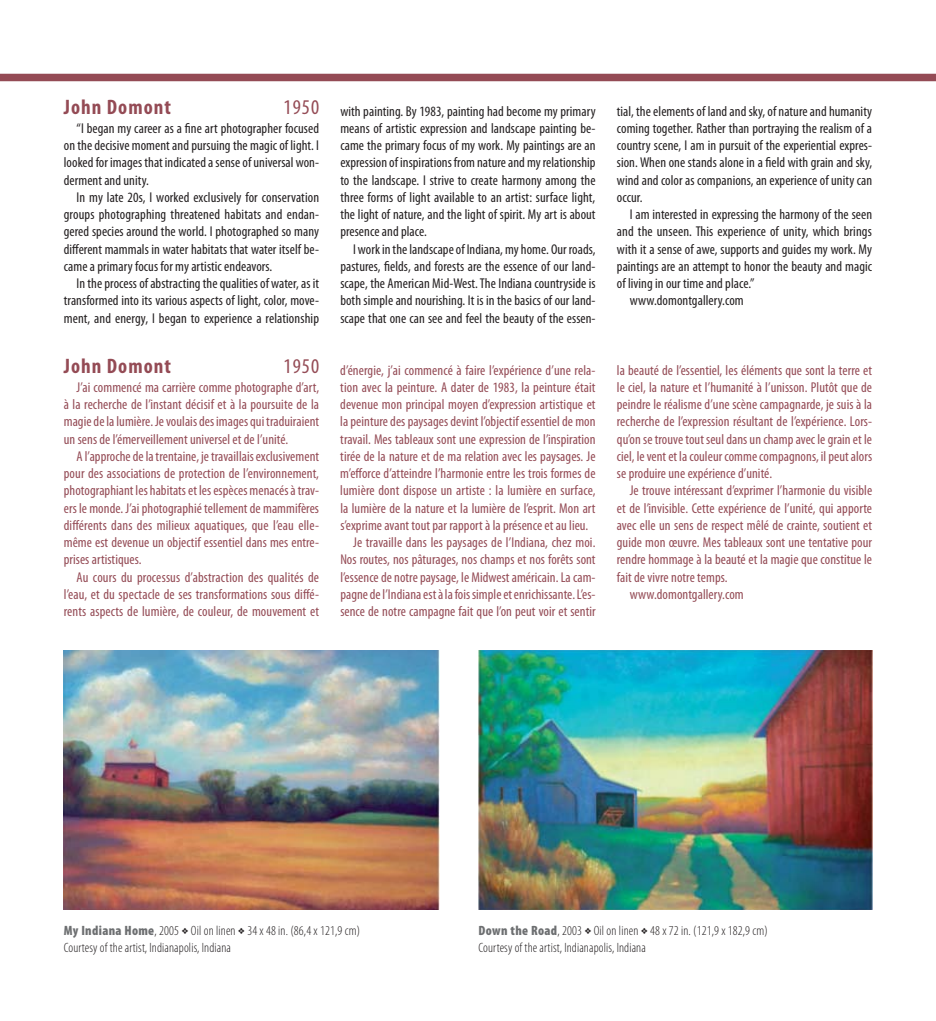
<style>
.page{position:relative;width:936px;height:1021px;background:#fff}
.page>*{position:absolute;margin:0;border:0;box-sizing:border-box;transform-origin:0 0}
.t1{font:700 condensed 21px "Myriad Pro";letter-spacing:.05em;color:#944b55}
.t2{font:condensed 21px "Myriad Pro";letter-spacing:.05em;color:#944b55}
.t3{font:condensed 14.25px/17.2px "Myriad Pro";letter-spacing:.005em;color:#944b55;text-align:justify}
.t4{font:condensed 14.25px/17.2px "Myriad Pro";letter-spacing:.005em;color:#231f20;text-align:justify}
.t5{font:300 condensed 13.5px/16.5px "Myriad Pro";letter-spacing:.01em;color:#231f20}
.s1{font-weight:900;color:#6d6f71}
</style>
<div class="page">
<img style="left:64px;top:650px;width:375px;height:259px">
<img style="left:478px;top:650px;width:394px;height:259px">
<div style="left:0;top:74px;width:935px;height:7px;background:#944b55"></div>
<h1 class="t1" style="left:64px;top:94px;width:109px">John Domont</h1>
<h1 class="t2" style="left:283px;top:94px;width:37px">1950</h1>
<p class="t4" style="left:64px;top:119px;width:257px;text-indent:13px">“I began my career as a fine art photographer focused on the decisive moment and pursuing the magic of light. I looked for images that indicated a sense of universal won&shy;derment and unity.</p>
<p class="t4" style="left:64px;top:188px;width:257px;text-indent:13px">In my late 20s, I worked exclusively for conservation groups photographing threatened habitats and endan&shy;gered species around the world. I photographed so many different mammals in water habitats that water itself be&shy;came a primary focus for my artistic endeavors.</p>
<p class="t4" style="left:64px;top:275px;width:257px;text-indent:13px">In the process of abstracting the qualities of water, as it transformed into its various aspects of light, color, move&shy;ment, and energy, I began to experience a relationship</p>
<h1 class="t1" style="left:64px;top:353px;width:109px">John Domont</h1>
<h1 class="t2" style="left:283px;top:353px;width:37px">1950</h1>
<p class="t3" style="left:64px;top:378px;width:257px;text-indent:13px">J’ai com-men-cé ma car-rière com-me photographe d’art, à la recherche de l’instant dé-ci-sif et à la poursuite de la magie de la lu-mière. Je voulais des ima-ges qui traduiraient un sens de l’émerveille-ment univer-sel et de l’unité.</p>
<p class="t3" style="left:64px;top:447px;width:257px;text-indent:13px">A l’approche de la trentaine, je travaillais exclusi-ve-ment pour des as-sociations de protec-tion de l’en-vironne-ment, photographiant les ha- bi-tats et les es-pè-ces me-na-cés à trav&shy;ers le monde. J’ai photographié tellement de mam-mi-fè-res dif-fé-rents dans des milieux aquati-ques, que l’eau elle&shy;même est de-ve-nue un ob-jec-tif es-sentiel dans mes entre&shy;prises ar-tis-ti-ques.</p>
<p class="t3" style="left:64px;top:568px;width:257px;text-indent:13px">Au cours du proces-sus d’abstrac-tion des quali-tés de l’eau, et du spec-tacle de ses transfor-ma-tions sous dif-fé&shy;rents as-pects de lu-mière, de couleur, de mouve-ment et</p>
<p class="t4" style="left:340px;top:102px;width:257px">with painting. By 1983, painting had become my primary means of artistic expression and landscape painting be&shy;came the primary focus of my work. My paintings are an expression of inspirations from nature and my relationship to the landscape. I strive to create harmony among the three forms of light available to an artist: surface light, the light of nature, and the light of spirit. My art is about presence and place.</p>
<p class="t4" style="left:340px;top:240px;width:257px;text-indent:13px">I work in the landscape of Indiana, my home. Our roads, pastures, fields, and forests are the essence of our land&shy;scape, the American Mid-West. The Indiana countryside is both simple and nourishing. It is in the basics of our land&shy;scape that one can see and feel the beauty of the essen-</p>
<p class="t3" style="left:340px;top:361px;width:257px">d’énergie, j’ai com-men-cé à faire l’ex-périence d’une re-la-</p>
<p class="t3" style="left:340px;top:378px;width:257px">tion avec la peintu-re. A da-ter de 1983, la peintu-re était</p>
<p class="t3" style="left:340px;top:395px;width:257px">de-ve-nue mon princi-pal moyen d’expres-sion ar-tis-ti-que et</p>
<p class="t3" style="left:340px;top:413px;width:257px">la peintu- re des paysa-ges devint l’ob-jec-tif es-sentiel de mon</p>
<p class="t3" style="left:340px;top:430px;width:257px">travail. Mes tableaux sont une expres-sion de l’inspi-ra-tion</p>
<p class="t3" style="left:340px;top:447px;width:257px">ti-rée de la na-tu- re et de ma re-la-tion avec les paysa-ges. Je</p>
<p class="t3" style="left:340px;top:464px;width:257px">m’ef-for-ce d’atteindre l’harmonie entre les trois for-mes de</p>
<p class="t3" style="left:340px;top:482px;width:257px">lu-mière dont dis-po-se un ar-tis-te : la lu-mière en sur-fa-ce,</p>
<p class="t3" style="left:340px;top:499px;width:257px">la lu-mière de la na-tu-re et la lu-mière de l’esprit. Mon art</p>
<p class="t3" style="left:340px;top:516px;width:249px">s’exprime avant tout par rap-port à la présen-ce et au lieu.</p>
<p class="t3" style="left:353px;top:533px;width:244px">Je travaille dans les paysa-ges de l’Indiana, chez moi.</p>
<p class="t3" style="left:340px;top:551px;width:257px">Nos routes, nos pâ-tu- ra-ges, nos champs et nos forêts sont</p>
<p class="t3" style="left:340px;top:568px;width:257px">l’es-sen-ce de notre paysa-ge, le Mid-west amé-ricain. La cam-</p>
<p class="t3" style="left:340px;top:585px;width:257px">pagne de l’Indiana est à la fois simple et en-richissante. L’es-</p>
<p class="t3" style="left:340px;top:602px;width:257px">sen-ce de notre cam-pagne fait que l’on peut voir et sen-tir</p>
<p class="t4" style="left:617px;top:102px;width:257px">tial, the elements of land and sky, of nature and humanity coming together. Rather than portraying the realism of a country scene, I am in pursuit of the experiential expres&shy;sion. When one stands alone in a field with grain and sky, wind and color as companions, an experience of unity can occur.</p>
<p class="t4" style="left:629px;top:206px;width:244px">I am interested in expressing the harmony of the seen</p>
<p class="t4" style="left:617px;top:223px;width:256px">and the unseen. This experience of unity, which brings</p>
<p class="t4" style="left:617px;top:240px;width:257px">with it a sense of awe, supports and guides my work. My</p>
<p class="t4" style="left:617px;top:257px;width:257px">paintings are an attempt to honor the beauty and magic</p>
<p class="t4" style="left:617px;top:275px;width:139px">of living in our time and place.”</p>
<p class="t4" style="left:629px;top:292px;width:115px">www.domontgallery.com</p>
<p class="t3" style="left:617px;top:361px;width:257px">la beauté de l’es-sentiel, les élé-ments que sont la ter-re et le ciel, la na-tu-re et l’humanité à l’unisson. Plutôt que de peindre le réalis-me d’une scè-ne cam-pagnar-de, je suis à la recherche de l’expres-sion ré-sultant de l’ex-périence. Lors&shy;qu’on se trouve tout seul dans un champ avec le grain et le ciel, le vent et la couleur com-me com-pagnons, il peut alors se produire une ex-périence d’unité.</p>
<p class="t3" style="left:629px;top:482px;width:244px">Je trouve inté-ressant d’exprimer l’harmonie du vi-sible</p>
<p class="t3" style="left:617px;top:499px;width:257px">et de l’invi-sible. Cette ex-périence de l’unité, qui ap-por-te</p>
<p class="t3" style="left:616px;top:516px;width:257px">avec elle un sens de res-pect mêlé de crainte, soutient et</p>
<p class="t3" style="left:616px;top:533px;width:257px">guide mon œuvre. Mes tableaux sont une ten-ta-ti-ve pour</p>
<p class="t3" style="left:616px;top:551px;width:257px">rendre hom-ma-ge à la beauté et la magie que consti-tue le</p>
<p class="t3" style="left:617px;top:568px;width:112px">fait de vivre notre temps.</p>
<p class="t3" style="left:629px;top:585px;width:115px">www.domontgallery.com</p>
<p class="t5" style="left:64px;top:922px;width:298px"><span class="s1">My Indiana Home</span>, 2005 Oil on linen 34 x 48 in. (86,4 x 121,9 cm)<br>Courtesy of the artist, Indianapolis, Indiana</p>
<p class="t5" style="left:478px;top:922px;width:291px"><span class="s1">Down the Road</span>, 2003 Oil on linen 48 x 72 in. (121,9 x 182,9 cm)<br>Courtesy of the artist, Indianapolis, Indiana</p>
</div>
